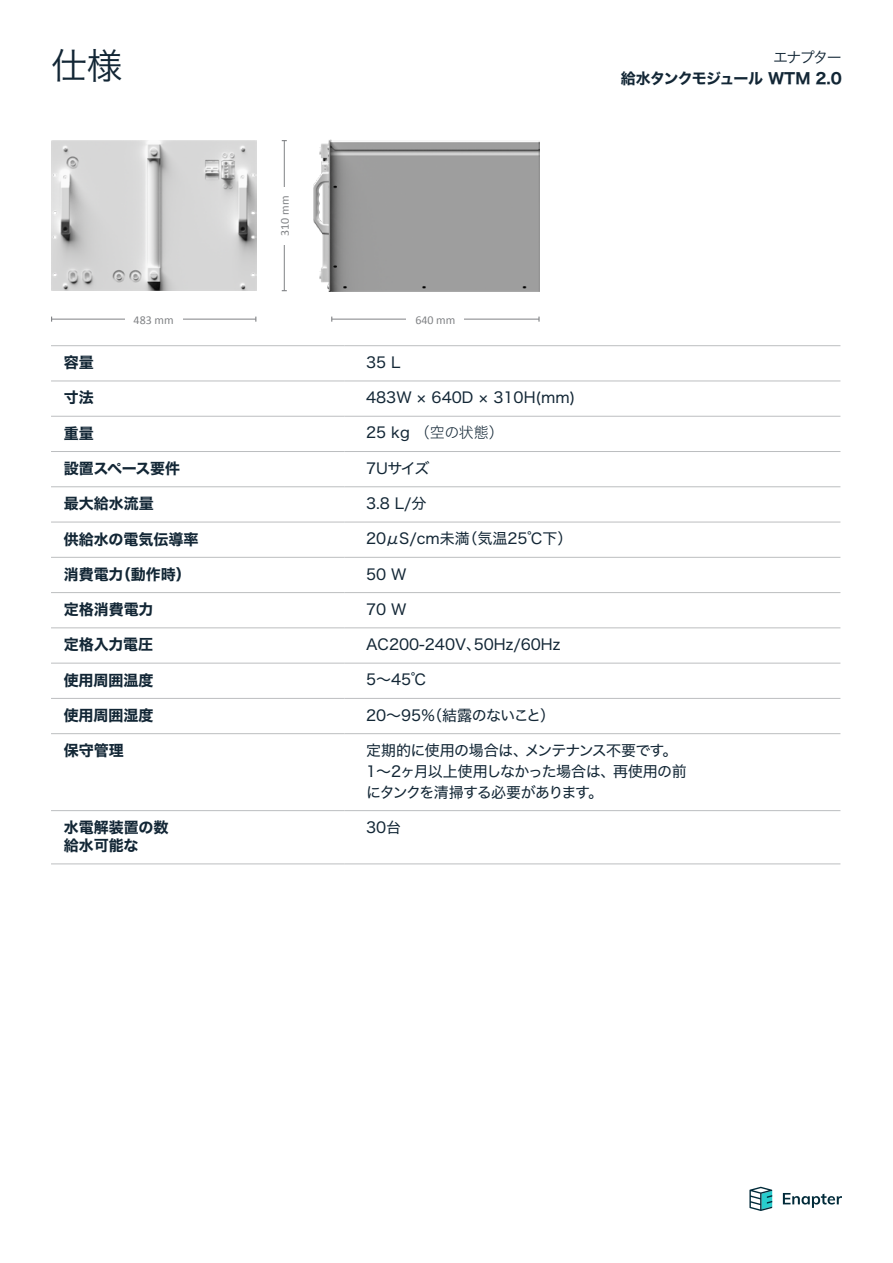
<style>
.page{position:relative;width:893px;height:1263px;background:#fff}
.page>*{position:absolute;margin:0;border:0;box-sizing:border-box;transform-origin:0 0}
.t1{font:36px "Hiragino Sans W3";color:#122635}
.t2{font:15px "Hiragino Sans W4";letter-spacing:-.015em;color:#122635}
.t3{font:15px/18px "Hiragino Sans W7";color:#122635}
.t4{font:15px/21px "Hiragino Sans W4";letter-spacing:-.045em;color:#122635}
.t5{font:15px "Hiragino Sans W7";letter-spacing:-.045em;color:#122635}
.t6{font:15px "Hiragino Sans W4";letter-spacing:-.04em;color:#122635}
.t7{font:15px "Hiragino Sans W2";color:#122635}
.t8{font:15px "Hiragino Sans W7";letter-spacing:-.03em;color:#122635}
.t9{font:15px "Hiragino Sans W3";letter-spacing:-.11em;color:#122635}
.t10{font:12px "Calibri";color:#808285}
.s1{font-family:"Hiragino Sans W4"}
</style>
<div class="page">
<img style="left:51px;top:140px;width:205px;height:151px">
<img style="left:313px;top:140px;width:227px;height:151px">
<hr style="left:284px;top:141px;width:1px;height:150px;background:#808285">
<div style="left:276px;top:187px;width:17px;height:57px;background:#fff"></div>
<hr style="left:52px;top:319px;width:204px;height:1px;background:#808285">
<div style="left:125px;top:310px;width:57px;height:18px;background:#fff"></div>
<hr style="left:332px;top:319px;width:207px;height:1px;background:#808285">
<div style="left:407px;top:310px;width:57px;height:18px;background:#fff"></div>
<svg style="left:783px;top:1193px;width:59px;height:15px"></svg>
<svg style="left:749px;top:1187px;width:23px;height:24px"></svg>
<hr style="left:51px;top:345px;width:294px;height:1px;background:#bcbec0">
<hr style="left:345px;top:345px;width:495px;height:1px;background:#bcbec0">
<hr style="left:51px;top:381px;width:294px;height:1px;background:#bcbec0">
<hr style="left:345px;top:381px;width:495px;height:1px;background:#bcbec0">
<hr style="left:51px;top:416px;width:294px;height:1px;background:#bcbec0">
<hr style="left:345px;top:416px;width:495px;height:1px;background:#bcbec0">
<hr style="left:51px;top:451px;width:294px;height:1px;background:#bcbec0">
<hr style="left:345px;top:451px;width:495px;height:1px;background:#bcbec0">
<hr style="left:51px;top:486px;width:294px;height:1px;background:#bcbec0">
<hr style="left:345px;top:486px;width:495px;height:1px;background:#bcbec0">
<hr style="left:51px;top:522px;width:294px;height:1px;background:#bcbec0">
<hr style="left:345px;top:522px;width:495px;height:1px;background:#bcbec0">
<hr style="left:51px;top:557px;width:294px;height:1px;background:#bcbec0">
<hr style="left:345px;top:557px;width:495px;height:1px;background:#bcbec0">
<hr style="left:51px;top:592px;width:294px;height:1px;background:#bcbec0">
<hr style="left:345px;top:592px;width:495px;height:1px;background:#bcbec0">
<hr style="left:51px;top:628px;width:294px;height:1px;background:#bcbec0">
<hr style="left:345px;top:628px;width:495px;height:1px;background:#bcbec0">
<hr style="left:51px;top:810px;width:294px;height:1px;background:#bcbec0">
<hr style="left:345px;top:810px;width:495px;height:1px;background:#bcbec0">
<hr style="left:51px;top:864px;width:294px;height:1px;background:#bcbec0">
<hr style="left:345px;top:864px;width:495px;height:1px;background:#bcbec0">
<hr style="left:51px;top:663px;width:294px;height:1px;background:#bcbec0">
<hr style="left:345px;top:663px;width:495px;height:1px;background:#bcbec0">
<hr style="left:51px;top:698px;width:294px;height:1px;background:#bcbec0">
<hr style="left:345px;top:698px;width:495px;height:1px;background:#bcbec0">
<hr style="left:51px;top:733px;width:294px;height:1px;background:#bcbec0">
<hr style="left:345px;top:733px;width:495px;height:1px;background:#bcbec0">
<h1 class="t1" style="left:51px;top:33px;width:73px">仕様</h1>
<p class="t9" style="left:773px;top:44px;width:70px">エナプター</p>
<p class="t5" style="left:621px;top:66px;width:223px">給水タンクモジュール WTM 2.0</p>
<p class="t10" style="left:276px;top:236px;width:42px;rotate:-90deg">310 mm</p>
<p class="t10" style="left:134px;top:311px;width:42px">483 mm</p>
<p class="t10" style="left:415px;top:311px;width:42px">640 mm</p>
<p class="t3" style="left:64px;top:354px;width:31px">容量</p>
<p class="t2" style="left:366px;top:349px;width:36px">35 L</p>
<p class="t3" style="left:64px;top:389px;width:31px">寸法</p>
<p class="t2" style="left:366px;top:384px;width:211px">483W × 640D × 310H(mm)</p>
<p class="t3" style="left:64px;top:425px;width:31px">重量</p>
<p class="t7" style="left:366px;top:419px;width:139px"><span class="s1">25 kg</span> （空の状態）</p>
<p class="t8" style="left:64px;top:457px;width:118px">設置スペース要件</p>
<p class="t2" style="left:366px;top:455px;width:65px">7Uサイズ</p>
<p class="t3" style="left:64px;top:495px;width:91px">最大給水流量</p>
<p class="t2" style="left:366px;top:490px;width:62px">3.8 L/分</p>
<p class="t3" style="left:64px;top:531px;width:136px">供給水の電気伝導率</p>
<p class="t2" style="left:366px;top:525px;width:208px">20μS/cm未満（気温25℃下）</p>
<p class="t3" style="left:64px;top:566px;width:129px">消費電力（動作時）</p>
<p class="t2" style="left:366px;top:560px;width:42px">50 W</p>
<p class="t3" style="left:64px;top:601px;width:91px">定格消費電力</p>
<p class="t2" style="left:366px;top:596px;width:42px">70 W</p>
<p class="t3" style="left:64px;top:636px;width:91px">定格入力電圧</p>
<p class="t2" style="left:366px;top:631px;width:196px">AC200-240V、50Hz/60Hz</p>
<p class="t3" style="left:64px;top:672px;width:91px">使用周囲温度</p>
<p class="t2" style="left:366px;top:666px;width:62px">5～45℃</p>
<p class="t3" style="left:64px;top:707px;width:91px">使用周囲湿度</p>
<p class="t6" style="left:366px;top:701px;width:191px">20～95%（結露のないこと）</p>
<p class="t3" style="left:64px;top:742px;width:61px">保守管理</p>
<p class="t4" style="left:366px;top:739px;width:322px">定期的に使用の場合は、メンテナンス不要です。<br>1～2ヶ月以上使用しなかった場合は、再使用の前にタンクを清掃する必要があります。</p>
<p class="t3" style="left:64px;top:819px;width:106px">水電解装置の数給水可能な</p>
<p class="t2" style="left:366px;top:814px;width:37px">30台</p>
</div>
